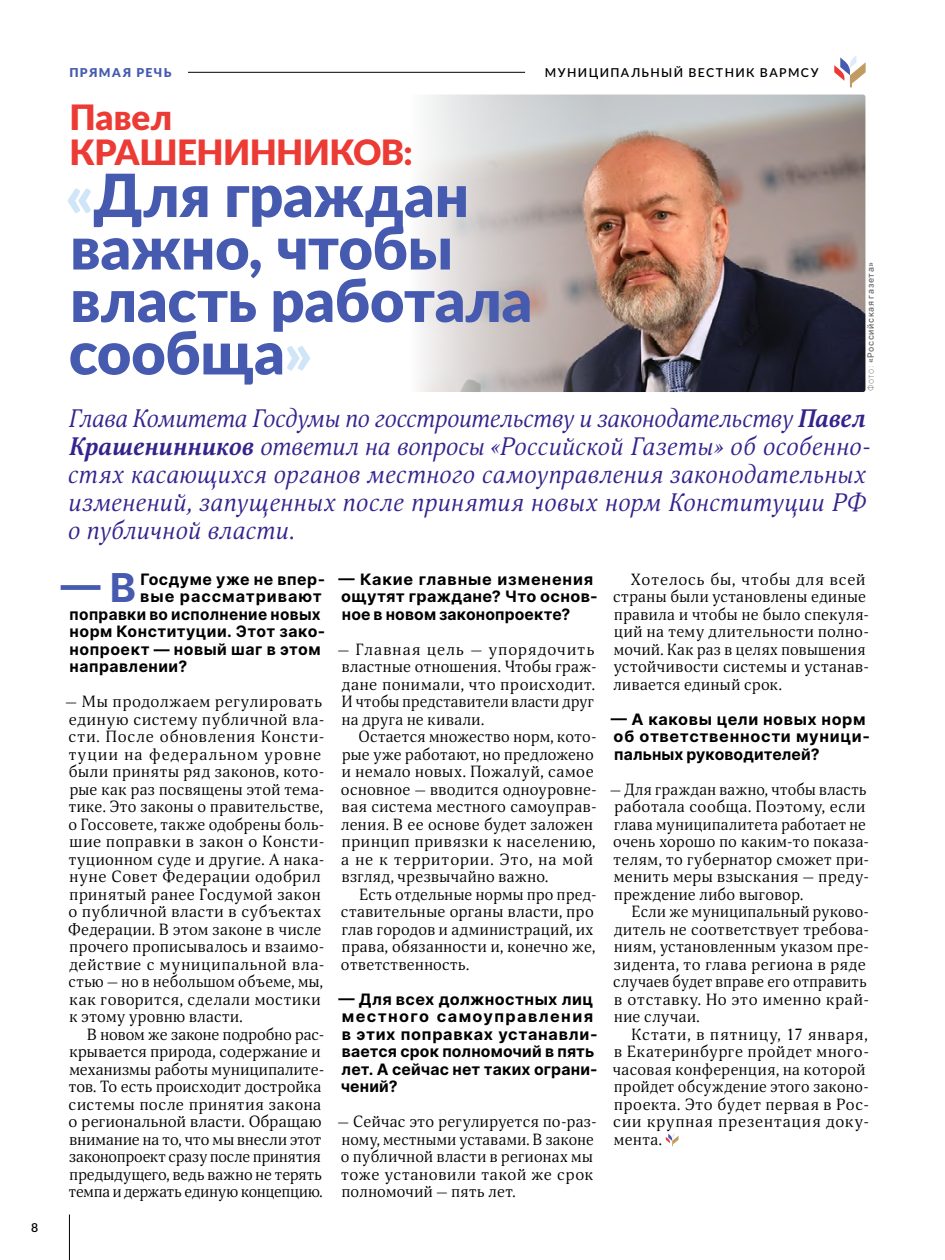
<style>
.page{position:relative;width:945px;height:1260px;background:#fff}
.page>*{position:absolute;margin:0;border:0;box-sizing:border-box;transform-origin:0 0}
.t1{font:900 59.5px/52.5px "Lato";letter-spacing:-.005em;color:#465ab0}
.t2{font:700 39.9px "Inter";color:#465ab0}
.t3{font:900 35px/35px "Lato";letter-spacing:-.015em;color:#ec3a34}
.t4{font:italic 24.5px/28px "Orbi";letter-spacing:.025em;color:#33238d}
.t5{font:15.75px/17.5px "Orbi";letter-spacing:.03em;color:#000}
.t6{font:700 15.75px/17.5px "Inter";letter-spacing:.03em;color:#000}
.t7{font:15.75px/17.5px "Orbi";letter-spacing:.01em;color:#000}
.t8{font:700 15.75px "Inter";letter-spacing:.06em;color:#000}
.t9{font:600 12.25px "Lato";letter-spacing:.11em;color:#000}
.t10{font:900 12.25px "Lato";letter-spacing:.105em;color:#465ab0}
.t11{font:500 8.75px "Inter";letter-spacing:.065em;color:#656564}
.s1{color:#d0e5f7}
.s2{font-weight:200}
.s3{font-weight:700}
</style>
<div class="page">
<hr style="left:69px;top:72px;width:456px;height:1px;background:#000">
<svg style="left:834px;top:56px;width:32px;height:31px"></svg>
<hr style="left:69px;top:1215px;width:1px;height:45px;background:#000">
<div style="left:69px;top:60px;width:119px;height:35px;background:#fff"></div>
<img style="left:419px;top:95px;width:446px;height:297px">
<svg style="left:666px;top:1133px;width:13px;height:13px"></svg>
<p class="t9" style="left:31px;top:1219px;width:9px">8</p>
<p class="t10" style="left:69px;top:63px;width:103px">ПРЯМАЯ РЕЧЬ</p>
<h3 class="t3" style="left:69px;top:98px;width:345px">Павел<br>КРАШЕНИННИКОВ:</h3>
<h1 class="t1" style="left:65px;top:166px;width:469px"><span class="s1">«</span>Для граждан важно, чтобы власть работала сообща<span class="s1">»</span></h1>
<p class="t9" style="left:545px;top:64px;width:275px">МУНИЦИПАЛЬНЫЙ ВЕСТНИК ВАРМСУ</p>
<p class="t11" style="left:864px;top:391px;width:131px;rotate:-90deg"><span class="s2">Фото:</span> «Российская газета»</p>
<p class="t4" style="left:68px;top:404px;width:804px">Глава Комитета Госдумы по госстроительству и законодательству <span class="s3">Павел Крашенинников</span> ответил на вопросы «Российской Газеты» об особенно&shy;стях касающихся органов местного самоуправления законодательных изменений, запущенных после принятия новых норм Конституции РФ о публичной власти.</p>
<h2 class="t2" style="left:61px;top:558px;width:77px">—В</h2>
<p class="t6" style="left:141px;top:570px;width:186px">Госдуме уже не впер-</p>
<p class="t8" style="left:140px;top:585px;width:183px">вые рассматривают</p>
<p class="t6" style="left:70px;top:605px;width:253px">поправки во исполнение новых</p>
<p class="t6" style="left:70px;top:622px;width:257px">норм Конституции. Этот зако-</p>
<p class="t6" style="left:70px;top:640px;width:253px">нопроект — новый шаг в этом</p>
<p class="t6" style="left:70px;top:657px;width:119px">направлении?</p>
<p class="t5" style="left:66px;top:693px;width:260px">— Мы продолжаем регулировать единую систему публичной вла&shy;сти. После обновления Консти&shy;туции на федеральном уровне были приняты ряд законов, кото&shy;рые как раз посвящены этой тема&shy;тике. Это законы о правительстве, о Госсовете, также одобрены боль&shy;шие поправки в закон о Консти&shy;туционном суде и другие. А нака&shy;нуне Совет Федерации одобрил принятый ранее Госдумой закон о публичной власти в субъектах<br>Федерации. В этом законе в числе прочего прописывалось и взаимо&shy;действие с муниципальной вла&shy;стью — но в небольшом объеме, мы, как говорится, сделали мостики к этому уровню власти.</p>
<p class="t7" style="left:69px;top:1025px;width:257px;text-indent:18px">В новом же законе подробно рас&shy;крывается природа, содержание и механизмы работы муниципалите&shy;тов. То есть происходит достройка системы после принятия закона о региональной власти. Обращаю внимание на то, что мы внесли этот законопроект сразу после принятия предыдущего, ведь важно не терять темпа и держать единую концепцию.</p>
<p class="t6" style="left:338px;top:570px;width:261px">— Какие главные изменения ощутят граждане? Что основ&shy;ное в новом законопроекте?</p>
<p class="t5" style="left:338px;top:640px;width:260px">— Главная цель — упорядочить властные отношения. Чтобы граж&shy;дане понимали, что происходит.<br>И чтобы представители власти друг на друга не кивали.</p>
<p class="t5" style="left:341px;top:728px;width:257px;text-indent:18px">Остается множество норм, кото&shy;рые уже работают, но предложено и немало новых. Пожалуй, самое основное — вводится одноуровне&shy;вая система местного самоуправ&shy;ления. В ее основе будет заложен принцип привязки к населению, а не к территории. Это, на мой взгляд, чрезвычайно важно.</p>
<p class="t5" style="left:341px;top:885px;width:257px;text-indent:18px">Есть отдельные нормы про пред&shy;ставительные органы власти, про глав городов и администраций, их права, обязанности и, конечно же, ответственность.</p>
<p class="t6" style="left:338px;top:990px;width:261px">— Для всех должностных лиц местного самоуправления в этих поправках устанавли&shy;вается срок полномочий в пять лет. А сейчас нет таких ограни&shy;чений?</p>
<p class="t5" style="left:338px;top:1113px;width:260px">— Сейчас это регулируется по-раз&shy;ному, местными уставами. В законе о публичной власти в регионах мы тоже установили такой же срок полномочий — пять лет.</p>
<p class="t5" style="left:613px;top:570px;width:257px;text-indent:18px">Хотелось бы, чтобы для всей страны были установлены единые правила и чтобы не было спекуля&shy;ций на тему длительности полно&shy;мочий. Как раз в целях повышения устойчивости системы и устанав&shy;ливается единый срок.</p>
<p class="t6" style="left:611px;top:710px;width:261px">— А каковы цели новых норм об ответственности муници&shy;пальных руководителей?</p>
<p class="t5" style="left:610px;top:780px;width:260px">— Для граждан важно, чтобы власть работала сообща. Поэтому, если глава муниципалитета работает не очень хорошо по каким-то показа&shy;телям, то губернатор сможет при&shy;менить меры взыскания — преду&shy;преждение либо выговор.</p>
<p class="t5" style="left:613px;top:903px;width:257px;text-indent:18px">Если же муниципальный руково&shy;дитель не соответствует требова&shy;ниям, установленным указом пре&shy;зидента, то глава региона в ряде случаев будет вправе его отправить в отставку. Но это именно край&shy;ние случаи.</p>
<p class="t5" style="left:613px;top:1025px;width:258px;text-indent:19px">Кстати, в пятницу, 17 января, в Екатеринбурге пройдет много&shy;часовая конференция, на которой пройдет обсуждение этого законо&shy;проекта. Это будет первая в Рос&shy;сии крупная презентация доку&shy;мента.</p>
</div>
